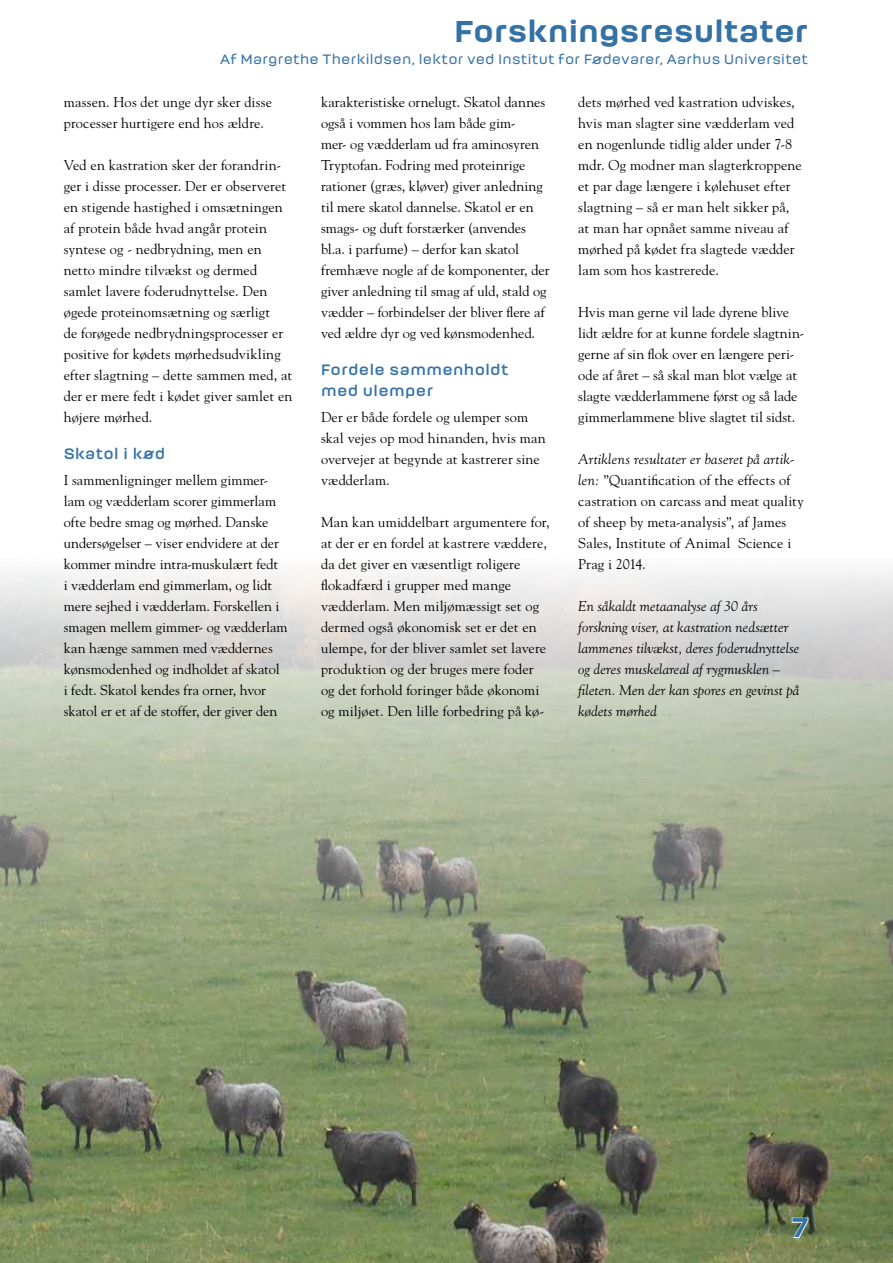
<style>
.page{position:relative;width:893px;height:1263px;background:#fff}
.page>*{position:absolute;margin:0;border:0;box-sizing:border-box;transform-origin:0 0}
.t1{font:900 30px "Moderna";letter-spacing:.005em;color:#3472a6}
.t2{font:900 27px "Moderna";color:#3472a6}
.t3{font:700 15px/21px "Moderna";letter-spacing:.025em;color:#3472a6}
.t4{font:14.25px/21px "Goudy";letter-spacing:.005em;color:#000}
.t5{font:italic 14.25px/21px "Goudy";letter-spacing:.01em;color:#000}
.t6{font:500 13.5px "Moderna";letter-spacing:.025em;color:#3472a6}
.s1{font-style:italic}
</style>
<div class="page">
<img style="left:0;top:570px;width:893px;height:693px">
<svg style="left:791px;top:1217px;width:18px;height:22px"></svg>
<h1 class="t1" style="left:454px;top:8px;width:355px">Forskningsresultater</h1>
<p class="t6" style="left:220px;top:49px;width:589px">Af Margrethe Therkildsen, lektor ved Institut for Fødevarer, Aarhus Universitet</p>
<p class="t4" style="left:64px;top:91px;width:210px">massen. Hos det unge dyr sker disse processer hurtigere end hos ældre.</p>
<p class="t4" style="left:64px;top:154px;width:230px">Ved en kastration sker der forandrin&shy;ger i disse processer. Der er observeret en stigende hastighed i omsætningen af protein både hvad angår protein syntese og - nedbrydning, men en netto mindre tilvækst og dermed samlet lavere foderudnyttelse. Den øgede proteinomsætning og særligt<br>de forøgede nedbrydningsprocesser er positive for kødets mørhedsudvikling efter slagtning – dette sammen med, at der er mere fedt i kødet giver samlet en højere mørhed.</p>
<p class="t3" style="left:64px;top:444px;width:103px">Skatol i kød</p>
<p class="t4" style="left:64px;top:469px;width:225px">I sammenligninger mellem gimmer&shy;lam og vædderlam scorer gimmerlam ofte bedre smag og mørhed. Danske undersøgelser – viser endvidere at der kommer mindre intra-muskulært fedt<br>i vædderlam end gimmerlam, og lidt mere sejhed i vædderlam. Forskellen i smagen mellem gimmer- og vædderlam kan hænge sammen med væddernes kønsmodenhed og indholdet af skatol<br>i fedt. Skatol kendes fra orner, hvor skatol er et af de stoffer, der giver den</p>
<p class="t4" style="left:321px;top:91px;width:230px">karakteristiske ornelugt. Skatol dannes også i vommen hos lam både gim-<br>mer- og vædderlam ud fra aminosyren Tryptofan. Fodring med proteinrige rationer (græs, kløver) giver anledning til mere skatol dannelse. Skatol er en smags- og duft forstærker (anvendes bl.a. i parfume) – derfor kan skatol fremhæve nogle af de komponenter, der giver anledning til smag af uld, stald og vædder – forbindelser der bliver flere af ved ældre dyr og ved kønsmodenhed.</p>
<p class="t3" style="left:321px;top:360px;width:189px">Fordele sammenholdt med ulemper</p>
<p class="t4" style="left:321px;top:406px;width:226px">Der er både fordele og ulemper som skal vejes op mod hinanden, hvis man overvejer at begynde at kastrerer sine vædderlam.</p>
<p class="t4" style="left:321px;top:511px;width:230px">Man kan umiddelbart argumentere for, at der er en fordel at kastrere væddere, da det giver en væsentligt roligere flokadfærd i grupper med mange vædderlam. Men miljømæssigt set og dermed også økonomisk set er det en ulempe, for der bliver samlet set lavere produktion og der bruges mere foder og det forhold foringer både økonomi og miljøet. Den lille forbedring på kø-</p>
<p class="t4" style="left:578px;top:91px;width:225px">dets mørhed ved kastration udviskes, hvis man slagter sine vædderlam ved en nogenlunde tidlig alder under 7-8 mdr. Og modner man slagterkroppene et par dage længere i kølehuset efter slagtning – så er man helt sikker på, at man har opnået samme niveau af mørhed på kødet fra slagtede vædder lam som hos kastrerede.</p>
<p class="t4" style="left:578px;top:301px;width:227px">Hvis man gerne vil lade dyrene blive lidt ældre for at kunne fordele slagtnin&shy;gerne af sin flok over en længere peri&shy;ode af året – så skal man blot vælge at slagte vædderlammene først og så lade gimmerlammene blive slagtet til sidst.</p>
<p class="t4" style="left:578px;top:448px;width:227px"><span class="s1">Artiklens resultater er baseret på artik&shy;len:</span> ”Quantification of the effects of castration on carcass and meat quality of sheep by meta-analysis”, af James Sales, Institute of Animal Science i Prag i 2014.</p>
<p class="t5" style="left:578px;top:595px;width:223px">En såkaldt metaanalyse af 30 års forskning viser, at kastration nedsætter lammenes tilvækst, deres foderudnyttelse og deres muskelareal af rygmusklen – fileten. Men der kan spores en gevinst på kødets mørhed</p>
<h2 class="t2" style="left:792px;top:1207px;width:17px">7</h2>
</div>
